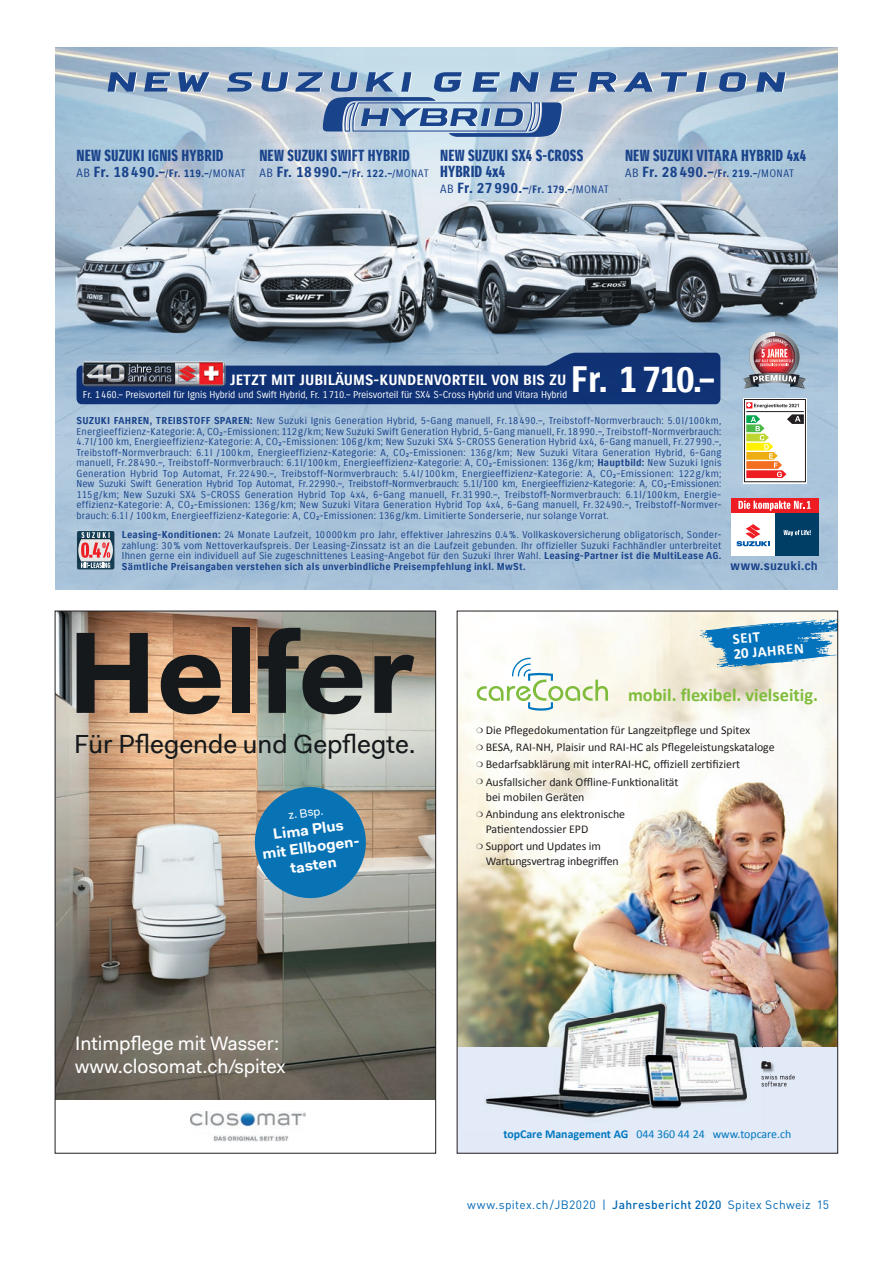
<style>
.page{position:relative;width:893px;height:1263px;background:#fff}
.page>*{position:absolute;margin:0;border:0;box-sizing:border-box;transform-origin:0 0}
.t1{font:700 116.25px "Fakt Pro";color:#15191c}
.t2{font:35.85px "Suzuki PRO Bold";color:#fff}
.t3{font:26.25px "Fakt Pro";color:#15191c}
.t4{font:19.5px/22.5px "Fakt Pro";color:#fff}
.t5{font:700 18.3px "Calibri";color:#80bc3c}
.t6{font:15.6px/15.6px "Suzuki PRO Headline";letter-spacing:.01em;color:#19438b}
.t7{font:700 15px/18px "Fakt Pro";color:#fff;text-align:center}
.t8{font:700 15px/15px "Calibri";color:#fff}
.t9{font:14.4px "Suzuki PRO Bold";color:#fff}
.t10{font:14.25px "Suzuki PRO Bold";letter-spacing:.025em;color:#19438b}
.t11{font:12px "DIN Pro";letter-spacing:.03em;color:#0168b5}
.t12{font:12px "Calibri";color:#0077c0}
.t13{font:12px "Suzuki PRO Bold";letter-spacing:.015em;color:#19438b}
.t14{font:12px "Fakt Pro";color:#fff}
.t15{font:11.85px/17.2px "Calibri";color:#231f20}
.t16{font:9.75px/10.5px "Suzuki PRO Regular";letter-spacing:.02em;color:#19438b;text-align:justify}
.t17{font:9.75px "Suzuki PRO Regular";letter-spacing:-.01em;color:#fff}
.t18{font:9.75px "Suzuki PRO Bold";letter-spacing:.02em;color:#19438b}
.s1{font-family:"Suzuki PRO Regular";font-size:11.7px}
.s2{font-family:"Suzuki PRO Regular";font-size:10.5px}
.s3{font-size:10.5px}
.s4{font-family:"Suzuki PRO Bold"}
.s5{font-weight:700}
.s6{font-weight:500}
</style>
<div class="page">
<img style="left:55px;top:48px;width:783px;height:542px">
<svg style="left:108px;top:72px;width:678px;height:65px;background:#97afca"></svg>
<svg style="left:743px;top:398px;width:64px;height:85px"></svg>
<div style="left:744px;top:399px;width:62px;height:83px;border:1px solid #231f20"></div>
<hr style="left:746px;top:411px;width:58px;height:1px;background:#231f20">
<svg style="left:746px;top:414px;width:58px;height:64px"></svg>
<svg style="left:746px;top:402px;width:53px;height:6px"></svg>
<div style="left:731px;top:512px;width:44px;height:44px;background:#fff"></div>
<svg style="left:736px;top:524px;width:34px;height:22px"></svg>
<div style="left:775px;top:512px;width:44px;height:44px;background:#003e65"></div>
<svg style="left:783px;top:530px;width:28px;height:6px"></svg>
<div style="left:731px;top:498px;width:88px;height:14px;background:#ee1d23"></div>
<svg style="left:738px;top:501px;width:73px;height:10px"></svg>
<img style="left:732px;top:313px;width:85px;height:85px">
<img style="left:742px;top:337px;width:64px;height:52px">
<svg style="left:77px;top:531px;width:37px;height:38px"></svg>
<svg style="left:77px;top:353px;width:643px;height:51px;background:#334e83"></svg>
<img style="left:459px;top:613px;width:377px;height:434px">
<div style="left:457px;top:1047px;width:381px;height:106px;background:#e1eaf6"></div>
<img style="left:474px;top:723px;width:303px;height:148px">
<svg style="left:477px;top:658px;width:131px;height:53px"></svg>
<svg style="left:699px;top:618px;width:137px;height:49px;background:#60a3c9"></svg>
<img style="left:462px;top:990px;width:300px;height:128px">
<svg style="left:761px;top:1060px;width:34px;height:26px"></svg>
<img style="left:57px;top:613px;width:377px;height:486px">
<img style="left:191px;top:1111px;width:115px;height:30px">
<svg style="left:251px;top:783px;width:119px;height:119px;background:#3f85ac"></svg>
<h3 class="t6" style="left:77px;top:148px;width:149px">NEW SUZUKI IGNIS HYBRID</h3>
<h3 class="t10" style="left:77px;top:163px;width:171px"><span class="s1">AB</span> Fr. 18490.–<span class="s2">/</span><span class="s3">Fr. 119.–</span><span class="s2">/MONAT</span></h3>
<h3 class="t6" style="left:259px;top:148px;width:152px">NEW SUZUKI SWIFT HYBRID</h3>
<h3 class="t10" style="left:259px;top:163px;width:171px"><span class="s1">AB</span> Fr. 18990.–<span class="s2">/</span><span class="s3">Fr. 122.–</span><span class="s2">/MONAT</span></h3>
<h3 class="t6" style="left:440px;top:148px;width:145px">NEW SUZUKI SX4 S-CROSS<br>HYBRID 4x4</h3>
<h3 class="t10" style="left:440px;top:179px;width:170px"><span class="s1">AB</span> Fr. 27990.–<span class="s2">/</span><span class="s3">Fr. 179.–</span><span class="s2">/MONAT</span></h3>
<h3 class="t6" style="left:625px;top:148px;width:183px">NEW SUZUKI VITARA HYBRID 4x4</h3>
<h3 class="t10" style="left:625px;top:163px;width:170px"><span class="s1">AB</span> Fr. 28490.–<span class="s2">/</span><span class="s3">Fr. 219.–</span><span class="s2">/MONAT</span></h3>
<h3 class="t9" style="left:230px;top:371px;width:338px">JETZT MIT JUBILÄUMS-KUNDENVORTEIL VON BIS ZU</h3>
<h2 class="t2" style="left:571px;top:358px;width:145px">Fr. 1 710.–</h2>
<p class="t17" style="left:83px;top:389px;width:486px">Fr. 1460.– Preisvorteil für Ignis Hybrid und Swift Hybrid, Fr. 1710.– Preisvorteil für SX4 S-Cross Hybrid und Vitara Hybrid</p>
<p class="t16" style="left:77px;top:415px;width:646px"><span class="s4">SUZUKI FAHREN, TREIBSTOFF SPAREN:</span> New Suzuki Ignis Generation Hybrid, 5-Gang manuell, Fr.18490.–, Treibstoff-Normverbrauch: 5.0 l / 100 km, Energieeffizienz-Kategorie: A, CO₂-Emissionen: 112 g / km; New Suzuki Swift Generation Hybrid, 5-Gang manuell, Fr.18990.–, Treibstoff-Normverbrauch:<br>4.7 l / 100 km, Energieeffizienz-Kategorie: A, CO₂-Emissionen: 106 g / km; New Suzuki SX4 S-CROSS Generation Hybrid 4x4, 6-Gang manuell, Fr.27990.–, Treibstoff-Normverbrauch: 6.1l /100km, Energieeffizienz-Kategorie: A, CO₂-Emissionen: 136 g / km; New Suzuki Vitara Generation Hybrid, 6-Gang manuell, Fr.28490.–, Treibstoff-Normverbrauch: 6.1 l / 100km, Energieeffizienz-Kategorie: A, CO₂-Emissionen: 136 g / km; <span class="s4">Hauptbild:</span> New Suzuki Ignis Generation Hybrid Top Automat, Fr.22490.–, Treibstoff-Normverbrauch: 5.4 l / 100km, Energieeffizienz-Kategorie: A, CO₂-Emissionen: 122 g / km; New Suzuki Swift Generation Hybrid Top Automat, Fr.22 990.–, Treibstoff-Normverbrauch: 5.1 l / 100 km, Energieeffizienz-Kategorie: A, CO₂-Emissionen:<br>115 g / km; New Suzuki SX4 S-CROSS Generation Hybrid Top 4x4, 6-Gang manuell, Fr.31990.–, Treibstoff-Normverbrauch: 6.1 l / 100km, Energie&shy;effizienz-Kategorie: A, CO₂-Emissionen: 136 g / km; New Suzuki Vitara Generation Hybrid Top 4x4, 6-Gang manuell, Fr.32490.–, Treibstoff-Normver&shy;brauch: 6.1l / 100km, Energieeffizienz-Kategorie: A, CO₂-Emissionen: 136 g / km. Limitierte Sonderserie, nur solange Vorrat.</p>
<p class="t16" style="left:122px;top:529px;width:601px"><span class="s4">Leasing-Konditionen:</span> 24 Monate Laufzeit, 10000km pro Jahr, effektiver Jahreszins 0.4%. Vollkaskoversicherung obligatorisch, Sonder&shy;zahlung: 30% vom Nettoverkaufspreis. Der Leasing-Zinssatz ist an die Laufzeit gebunden. Ihr offizieller Suzuki Fachhändler unterbreitet Ihnen gerne ein individuell auf Sie zugeschnittenes Leasing-Angebot für den Suzuki Ihrer Wahl. <span class="s4">Leasing-Partner ist die MultiLease AG.</span></p>
<p class="t18" style="left:122px;top:560px;width:405px">Sämtliche Preisangaben verstehen sich als unverbindliche Preisempfehlung inkl. MwSt.</p>
<p class="t13" style="left:731px;top:559px;width:89px">www.suzuki.ch</p>
<h1 class="t1" style="left:68px;top:595px;width:348px">Helfer</h1>
<h3 class="t3" style="left:74px;top:726px;width:343px">Für Pflegende und Gepflegte.</h3>
<p class="t14" style="left:288px;top:807px;width:37px;rotate:-8deg">z. Bsp.</p>
<h3 class="t7" style="left:259px;top:827px;width:101px;rotate:-8deg">Lima Plus<br>mit Ellbogen&shy;tasten</h3>
<h3 class="t8" style="left:732px;top:632px;width:72px;rotate:-5deg">SEIT<br>20 JAHREN</h3>
<h3 class="t5" style="left:628px;top:683px;width:191px">mobil. flexibel. vielseitig.</h3>
<p class="t15" style="left:476px;top:721px;width:300px">❍ Die Pflegedokumentation für Langzeitpflege und Spitex<br>❍ BESA, RAI-NH, Plaisir und RAI-HC als Pflegeleistungskataloge ❍ Bedarfsabklärung mit interRAI-HC, offiziell zertifiziert<br>❍ Ausfallsicher dank Offline-Funktionalität</p>
<p class="t15" style="left:476px;top:788px;width:150px;text-indent:9px">bei mobilen Geräten<br>❍ Anbindung ans elektronische</p>
<p class="t15" style="left:476px;top:820px;width:126px;text-align:center">Patientendossier EPD<br>❍ Support und Updates im</p>
<p class="t15" style="left:486px;top:853px;width:135px">Wartungsvertrag inbegriffen</p>
<h3 class="t4" style="left:75px;top:1032px;width:212px">Intimpflege mit Wasser: www.closomat.ch/spitex</h3>
<p class="t12" style="left:503px;top:1126px;width:290px"><span class="s5">topCare Management AG</span> 044 360 44 24 www.topcare.ch</p>
<p class="t11" style="left:467px;top:1197px;width:364px">www.spitex.ch/JB2020 | <span class="s6">Jahresbericht 2020</span> Spitex Schweiz 15</p>
</div>
